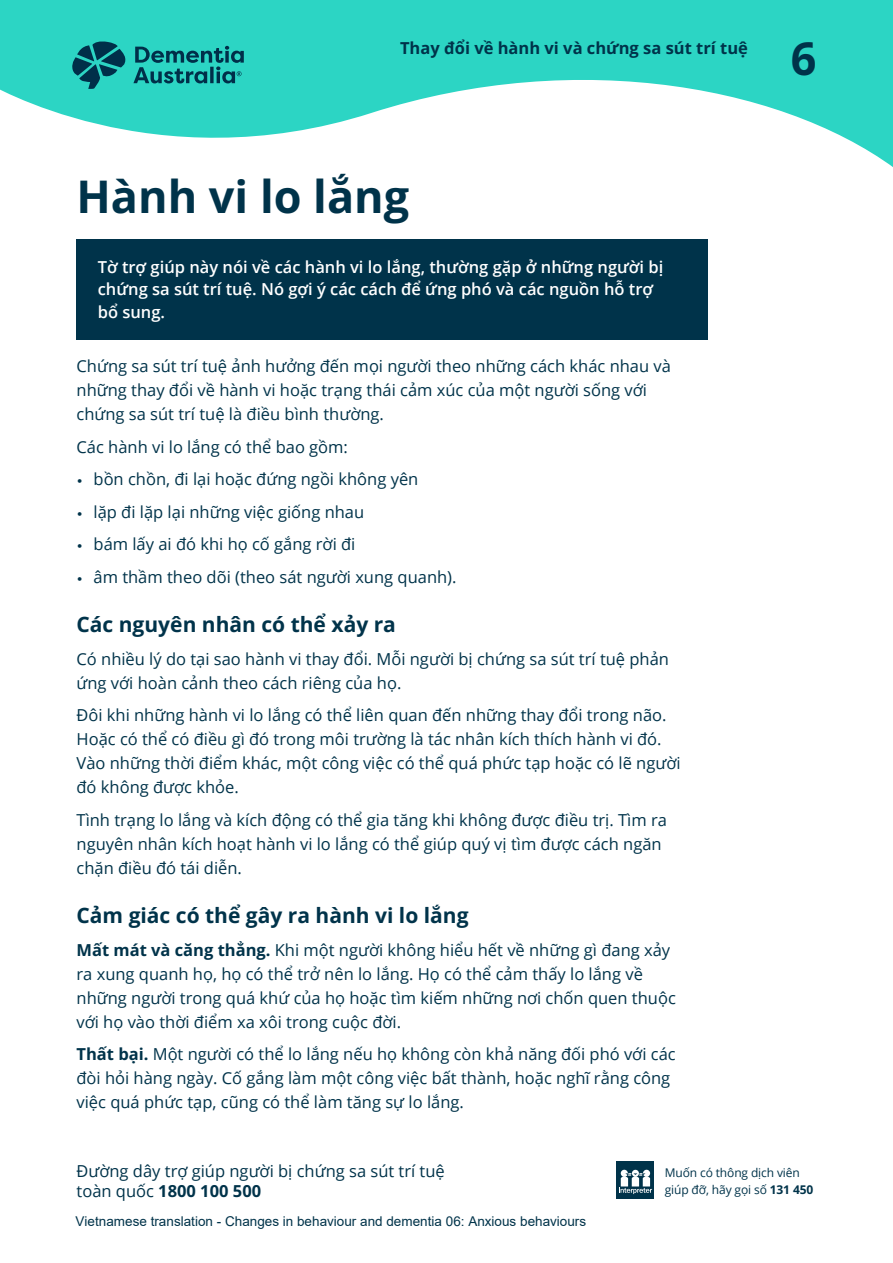
<style>
.page{position:relative;width:893px;height:1263px;background:#fff}
.page>*{position:absolute;margin:0;border:0;box-sizing:border-box;transform-origin:0 0}
.t1{font:700 45px "Open Sans";color:#00334a}
.t2{font:700 21px "Open Sans";color:#00334a}
.t3{font:16.5px/24px "Open Sans";color:#00334a}
.t4{font:600 16.5px/23px "Open Sans";color:#fff}
.t5{font:700 16.5px "Open Sans";color:#00334a}
.t6{font:13.5px "Arial";color:#00334a}
.t7{font:12px/16.5px "Open Sans";letter-spacing:-.01em;color:#00334a}
.s1{font-family:"Filson Pro"}
.s2{font-weight:700}
.s3{font-style:inherit}
</style>
<div class="page">
<svg style="left:0;top:0;width:893px;height:167px;fill:#2cd5c4"></svg>
<svg style="left:72px;top:41px;width:172px;height:48px;background:#1d9d9a"></svg>
<div style="left:617px;top:1161px;width:37px;height:38px;background:#00334a"></div>
<svg style="left:619px;top:1170px;width:33px;height:24px"></svg>
<div style="left:77px;top:239px;width:631px;height:100px;background:#00334a"></div>
<p class="t5" style="left:400px;top:37px;width:349px">Thay đổi về hành vi và chứng sa sút trí tuệ</p>
<h1 class="t1" style="left:791px;top:27px;width:27px">6</h1>
<h1 class="t1" style="left:77px;top:165px;width:334px">Hành vi lo lắng</h1>
<p class="t4" style="left:98px;top:255px;width:567px">Tờ trợ giúp này nói về các hành vi lo lắng, thường gặp ở những người bị chứng sa sút trí tuệ. Nó gợi ý các cách để ứng phó và các nguồn hỗ trợ bổ sung.</p>
<p class="t3" style="left:77px;top:354px;width:596px">Chứng sa sút trí tuệ ảnh hưởng đến mọi người theo những cách khác nhau và những thay đổi về hành vi hoặc trạng thái cảm xúc của một người sống với chứng sa sút trí tuệ là điều bình thường.</p>
<p class="t3" style="left:77px;top:434px;width:273px">Các hành vi lo lắng có thể bao gồm:</p>
<p class="t3" style="left:77px;top:467px;width:343px"><span class="s1">•</span> bồn chồn, đi lại hoặc đứng ngồi không yên</p>
<p class="t3" style="left:77px;top:499px;width:289px"><span class="s1">•</span> lặp đi lặp lại những việc giống nhau</p>
<p class="t3" style="left:77px;top:532px;width:280px"><span class="s1">•</span> bám lấy ai đó khi họ cố gắng rời đi</p>
<p class="t3" style="left:77px;top:564px;width:381px"><span class="s1">•</span> âm thầm theo dõi (theo sát người xung quanh).</p>
<p class="t2" style="left:77px;top:610px;width:321px">Các nguyên nhân có thể xảy ra</p>
<p class="t3" style="left:77px;top:646px;width:594px">Có nhiều lý do tại sao hành vi thay đổi. Mỗi người bị chứng sa sút trí tuệ phản ứng với hoàn cảnh theo cách riêng của họ.</p>
<p class="t3" style="left:77px;top:703px;width:605px">Đôi khi những hành vi lo lắng có thể liên quan đến những thay đổi trong não.<br>Hoặc có thể có điều gì đó trong môi trường là tác nhân kích thích hành vi đó.<br>Vào những thời điểm khác, một công việc có thể quá phức tạp hoặc có lẽ người đó không được khỏe.</p>
<p class="t3" style="left:77px;top:807px;width:592px">Tình trạng lo lắng và kích động có thể gia tăng khi không được điều trị. Tìm ra nguyên nhân kích hoạt hành vi lo lắng có thể giúp quý vị tìm được cách ngăn chặn điều đó tái diễn.</p>
<p class="t2" style="left:77px;top:901px;width:393px">Cảm giác có thể gây ra hành vi lo lắng</p>
<p class="t3" style="left:77px;top:937px;width:601px"><span class="s2">Mất mát và căng thẳng.</span> Khi một người không hiểu hết về những gì đang xảy ra xung quanh họ, họ có thể trở nên lo lắng. Họ có thể cảm thấy lo lắng về những người trong quá khứ của họ hoặc tìm kiếm những nơi chốn quen thuộc với họ vào thời điểm xa xôi trong cuộc đời.</p>
<p class="t3" style="left:77px;top:1042px;width:601px"><span class="s2">Thất bại.</span> Một người có thể lo lắng nếu họ không còn khả năng đối phó với các đòi hỏi hàng ngày. Cố gắng làm một công việc bất thành, hoặc nghĩ rằng công việc quá phức tạp, cũng có thể làm tăng sự lo lắng.</p>
<p class="t3" style="left:77px;top:1161px;width:370px;line-height:19.5px">Đường dây trợ giúp người bị chứng sa sút trí tuệ toàn quốc <span class="s2">1800 100 500</span></p>
<p class="t6" style="left:76px;top:1212px;width:512px">Vietnamese <span class="s3">translation -</span> Changes in behaviour and dementia 06<span class="s3">:</span> Anxious behaviours</p>
<p class="t7" style="left:665px;top:1164px;width:150px">Muốn có thông dịch viên giúp đỡ, hãy gọi số <span class="s2">131 450</span></p>
</div>
